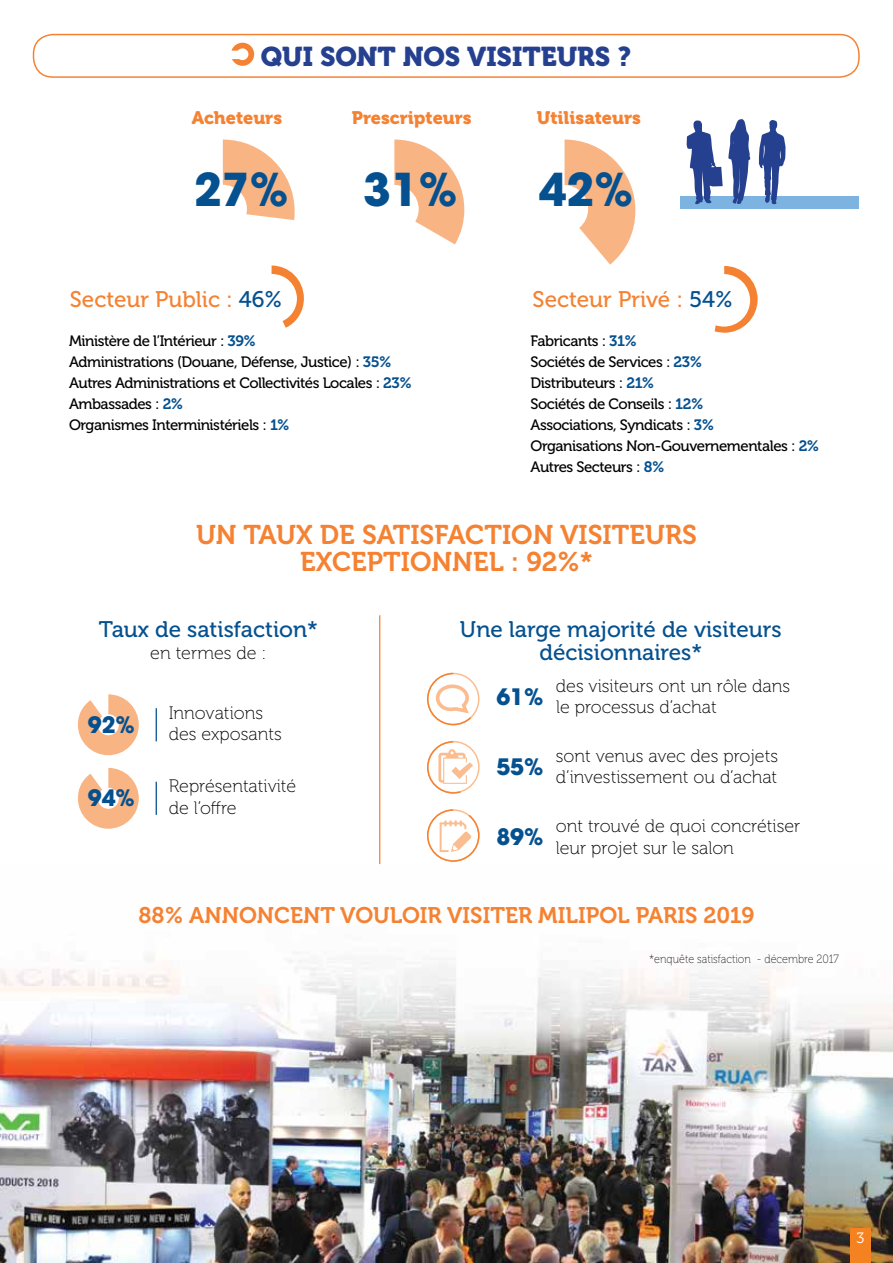
<style>
.page{position:relative;width:893px;height:1263px;background:#fff}
.page>*{position:absolute;margin:0;border:0;box-sizing:border-box;transform-origin:0 0}
.t1{font:700 45px "Avant Garde";color:#055190}
.t2{font:27px/27px "Museo 700";color:#f58232}
.t3{font:27px "Museo 900";color:#25408f}
.t4{font:22.5px/22.5px "Museo 500";color:#055190;text-align:center}
.t5{font:22.5px "Museo 700";color:#f58232}
.t6{font:22.5px "Museo 500";color:#f58232}
.t7{font:700 22.5px "Avant Garde";color:#055190}
.t8{font:18px/21.6px "Museo 100";color:#000}
.t9{font:18px "Museo 900";color:#f58232}
.t10{font:15px/21px "Museo 500";letter-spacing:-.03em;color:#000}
.t11{font:15px "Museo 300";color:#fff}
.t12{font:12px "Museo 100";color:#000;scale:.9 1}
.s1{color:#055190}
.s2{font-family:"Museo 700";color:#055190}
</style>
<div class="page">
<img style="left:1px;top:957px;width:892px;height:306px">
<img style="left:0;top:830px;width:1px;height:433px">
<div style="left:680px;top:196px;width:179px;height:12px;background:#7db3e1"></div>
<div style="left:850px;top:1229px;width:21px;height:34px;background:#f58220"></div>
<hr style="left:156px;top:708px;width:1px;height:33px;background:#055190">
<hr style="left:156px;top:782px;width:1px;height:33px;background:#055190">
<svg style="left:78px;top:694px;width:61px;height:61px"></svg>
<svg style="left:78px;top:768px;width:61px;height:61px"></svg>
<hr style="left:379px;top:615px;width:1px;height:249px;background:#f58232">
<svg style="left:223px;top:140px;width:72px;height:80px"></svg>
<svg style="left:394px;top:140px;width:70px;height:104px"></svg>
<svg style="left:565px;top:140px;width:70px;height:125px"></svg>
<div style="left:33px;top:34px;width:827px;height:44px;border:1px solid #f58232;border-radius:20px"></div>
<svg style="left:231px;top:43px;width:23px;height:23px"></svg>
<svg style="left:427px;top:740px;width:46px;height:54px"></svg>
<svg style="left:427px;top:672px;width:46px;height:54px"></svg>
<svg style="left:427px;top:809px;width:53px;height:53px"></svg>
<svg style="left:272px;top:265px;width:32px;height:63px"></svg>
<svg style="left:715px;top:266px;width:43px;height:67px"></svg>
<svg style="left:759px;top:120px;width:27px;height:84px"></svg>
<svg style="left:686px;top:119px;width:64px;height:85px"></svg>
<h2 class="t3" style="left:261px;top:41px;width:79px">QUI SONT</h2>
<h2 class="t3" style="left:403px;top:41px;width:20px">NOS</h2>
<h2 class="t3" style="left:467px;top:41px;width:34px">VISITE</h2>
<h2 class="t3" style="left:557px;top:41px;width:76px">URS ?</h2>
<p class="t9" style="left:192px;top:107px;width:92px">Acheteurs</p>
<p class="t9" style="left:352px;top:107px;width:121px">Prescripteurs</p>
<p class="t9" style="left:537px;top:107px;width:106px">Utilisateurs</p>
<h1 class="t1" style="left:194px;top:160px;width:96px">27%</h1>
<h1 class="t1" style="left:363px;top:160px;width:96px">31%</h1>
<h1 class="t1" style="left:539px;top:160px;width:96px">42%</h1>
<h3 class="t6" style="left:70px;top:287px;width:214px">Secteur Public : <span class="s1">46%</span></h3>
<h3 class="t6" style="left:533px;top:287px;width:202px">Secteur Privé : <span class="s1">54%</span></h3>
<p class="t10" style="left:69px;top:331px;width:344px">Ministère de l’Intérieur : <span class="s2">39%<br></span>Administrations (Douane, Défense, Justice) : <span class="s2">35% </span>Autres Administrations et Collectivités Locales : <span class="s2">23% </span>Ambassades : <span class="s2">2%<br></span>Organismes Interministériels : <span class="s2">1%</span></p>
<p class="t10" style="left:530px;top:331px;width:290px">Fabricants : <span class="s2">31%<br></span>Sociétés de Services : <span class="s2">23%<br></span>Distributeurs : <span class="s2">21%<br></span>Sociétés de Conseils : <span class="s2">12%<br></span>Associations, Syndicats : <span class="s2">3%<br></span>Organisations Non-Gouvernementales : <span class="s2">2%<br></span>Autres Secteurs : <span class="s2">8%</span></p>
<h2 class="t2" style="left:300px;top:522px;width:396px;text-indent:-104px">UN TAUX DE SATISFACTION VISITEURS<br>EXCEPTIONN</h2>
<h2 class="t2" style="left:473px;top:549px;width:121px">EL : 92%*</h2>
<h3 class="t4" style="left:99px;top:619px;width:221px">Taux de satisfaction*</h3>
<p class="t8" style="left:150px;top:642px;width:118px">en termes de :</p>
<h3 class="t7" style="left:88px;top:710px;width:49px">92%</h3>
<h3 class="t7" style="left:88px;top:783px;width:49px">94%</h3>
<p class="t8" style="left:169px;top:702px;width:115px">Innovations des exposants</p>
<p class="t8" style="left:169px;top:776px;width:129px">Représentativité de l’offre</p>
<h3 class="t4" style="left:460px;top:619px;width:323px">Une large majorité de visiteurs décisionnaires*</h3>
<h3 class="t7" style="left:496px;top:682px;width:49px">61%</h3>
<p class="t8" style="left:556px;top:675px;width:236px">des visiteurs ont un rôle dans le processus d’achat</p>
<h3 class="t7" style="left:496px;top:752px;width:49px">55%</h3>
<p class="t8" style="left:556px;top:745px;width:224px">sont venus avec des projets d’investissement ou d’achat</p>
<h3 class="t7" style="left:496px;top:822px;width:49px">89%</h3>
<p class="t8" style="left:556px;top:815px;width:246px">ont trouvé de quoi concrétiser leur projet sur le salon</p>
<h3 class="t5" style="left:138px;top:903px;width:84px">88% ANNONC</h3>
<h3 class="t5" style="left:290px;top:903px;width:206px">ENT VOULOIR VISITER</h3>
<h3 class="t5" style="left:538px;top:903px;width:63px">MILIPOL</h3>
<h3 class="t5" style="left:636px;top:903px;width:120px">PARIS 2019</h3>
<p class="t12" style="left:649px;top:953px;width:212px">*enquête satisfaction - décembre 2017</p>
<p class="t11" style="left:857px;top:1230px;width:9px">3</p>
</div>
